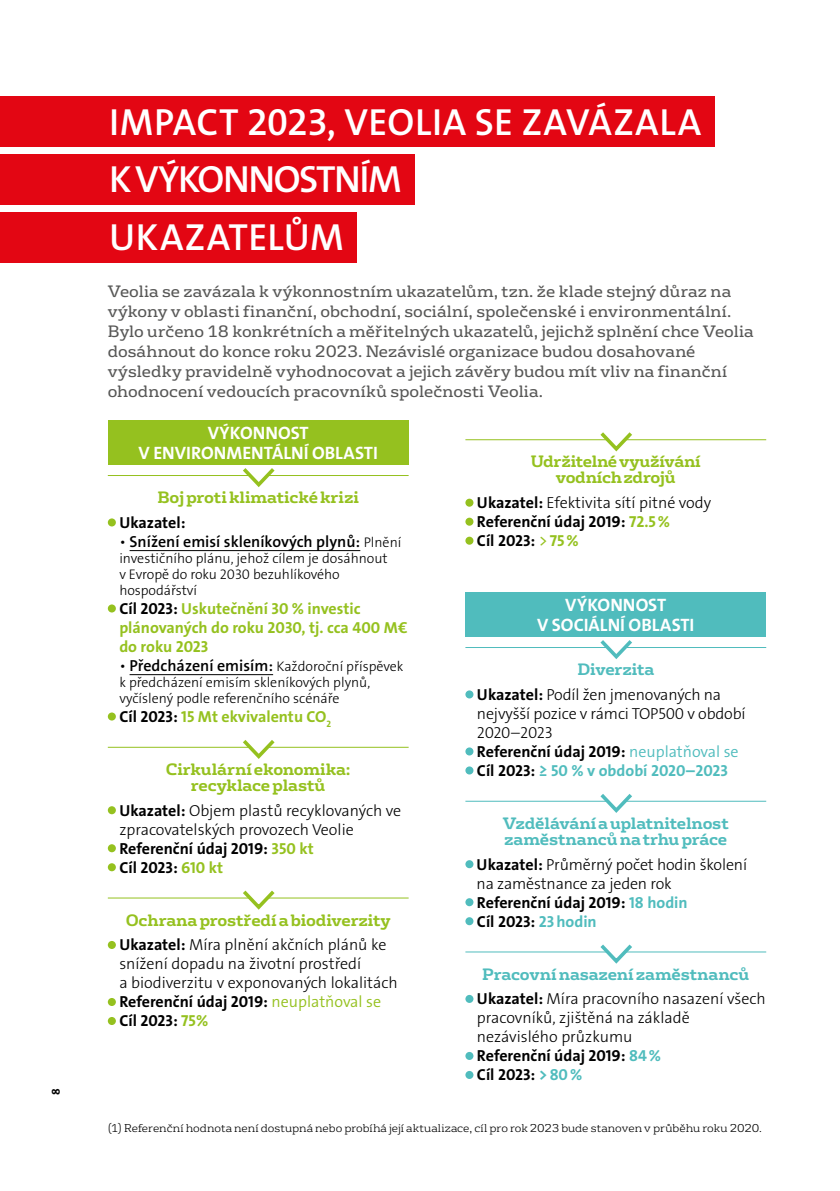
<style>
.page{position:relative;width:840px;height:1191px;background:#fff}
.page>*{position:absolute;margin:0;border:0;box-sizing:border-box;transform-origin:0 0}
.t1{font:38px/57.8px "The Sans Veolia W6 Se Bld";letter-spacing:.005em;color:#fff}
.t2{font:18px/20px "The Sans Veolia W7 Bld";color:#fff;text-align:center}
.t3{font:16px/19px "The Sans Veolia W3 Lig";color:#000}
.t4{font:16px/20px "FS Rufus";letter-spacing:.005em;color:#575756}
.t5{font:16px/19px "The Sans Veolia W7 Bld";color:#000}
.t6{font:700 16px/16px "FS Rufus";letter-spacing:-.015em;color:#95c11f;text-align:center}
.t7{font:16px/19px "The Sans Veolia W7 Bld";color:#95c11f}
.t8{font:700 16px/16px "FS Rufus";letter-spacing:-.01em;color:#50bcbd}
.t9{font:16px "The Sans Veolia W6 Se Bld";color:#000}
.t10{font:14px/16px "The Sans Veolia W3 Lig";color:#000}
.t11{font:12px "The Sans Veolia W7 Bld";color:#000}
.t12{font:300 11px "FS Rufus";letter-spacing:-.005em;color:#000}
.s1{font-family:"The Sans Veolia W3 Lig"}
.s2{font-family:"The Sans Veolia W3 Lig";font-size:14px}
.s3{color:#000}
.s4{font-size:16px}
.s5{font-family:"The Sans Veolia W6 Se Bld";font-size:16px}
.s6{font-family:"The Sans Veolia W7 Bld"}
.s7{color:#95c11f}
.s8{font-family:"The Sans Veolia W5 Pla";color:#95c11f}
.s9{font-family:"The Sans Veolia W4 Se Lig";color:#50bcbd}
.s10{color:#50bcbd}
.s11{font-family:"The Sans Veolia W4 Se Lig";color:#95c11f}
</style>
<div class="page">
<hr style="left:129px;top:550px;width:231px;height:1px;background:#000">
<hr style="left:129px;top:674px;width:144px;height:1px;background:#000">
<div style="left:108px;top:420px;width:300px;height:44px;background:#95c11f"></div>
<hr style="left:108px;top:475px;width:300px;height:1px;background:#95c11f">
<svg style="left:239px;top:464px;width:39px;height:23px"></svg>
<div style="left:108px;top:518px;width:8px;height:8px;background:#95c11f;border-radius:50%"></div>
<div style="left:108px;top:604px;width:8px;height:8px;background:#95c11f;border-radius:50%"></div>
<div style="left:108px;top:712px;width:8px;height:8px;background:#95c11f;border-radius:50%"></div>
<hr style="left:108px;top:747px;width:300px;height:1px;background:#95c11f">
<svg style="left:239px;top:740px;width:39px;height:19px"></svg>
<div style="left:108px;top:806px;width:8px;height:8px;background:#95c11f;border-radius:50%"></div>
<div style="left:108px;top:844px;width:8px;height:8px;background:#95c11f;border-radius:50%"></div>
<div style="left:108px;top:863px;width:8px;height:8px;background:#95c11f;border-radius:50%"></div>
<hr style="left:108px;top:897px;width:300px;height:1px;background:#95c11f">
<svg style="left:239px;top:890px;width:39px;height:20px"></svg>
<div style="left:108px;top:941px;width:8px;height:8px;background:#95c11f;border-radius:50%"></div>
<div style="left:108px;top:998px;width:8px;height:8px;background:#95c11f;border-radius:50%"></div>
<div style="left:108px;top:1017px;width:8px;height:8px;background:#95c11f;border-radius:50%"></div>
<hr style="left:465px;top:439px;width:300px;height:1px;background:#95c11f">
<svg style="left:596px;top:432px;width:39px;height:20px"></svg>
<div style="left:465px;top:498px;width:8px;height:9px;background:#95c11f;border-radius:50%"></div>
<div style="left:465px;top:517px;width:8px;height:9px;background:#95c11f;border-radius:50%"></div>
<div style="left:465px;top:536px;width:8px;height:9px;background:#95c11f;border-radius:50%"></div>
<div style="left:465px;top:591px;width:300px;height:45px;background:#50bcbd"></div>
<hr style="left:465px;top:647px;width:300px;height:1px;background:#50bcbd">
<svg style="left:596px;top:636px;width:39px;height:23px"></svg>
<div style="left:465px;top:690px;width:8px;height:8px;background:#50bcbd;border-radius:50%"></div>
<div style="left:465px;top:747px;width:8px;height:8px;background:#50bcbd;border-radius:50%"></div>
<div style="left:465px;top:766px;width:8px;height:8px;background:#50bcbd;border-radius:50%"></div>
<hr style="left:465px;top:800px;width:300px;height:1px;background:#50bcbd">
<svg style="left:596px;top:794px;width:39px;height:19px"></svg>
<div style="left:465px;top:860px;width:8px;height:8px;background:#50bcbd;border-radius:50%"></div>
<div style="left:465px;top:898px;width:8px;height:8px;background:#50bcbd;border-radius:50%"></div>
<div style="left:465px;top:917px;width:8px;height:8px;background:#50bcbd;border-radius:50%"></div>
<hr style="left:465px;top:951px;width:300px;height:1px;background:#50bcbd">
<svg style="left:596px;top:944px;width:39px;height:20px"></svg>
<div style="left:465px;top:995px;width:8px;height:8px;background:#50bcbd;border-radius:50%"></div>
<div style="left:465px;top:1052px;width:8px;height:8px;background:#50bcbd;border-radius:50%"></div>
<div style="left:465px;top:1071px;width:8px;height:8px;background:#50bcbd;border-radius:50%"></div>
<div style="left:0;top:96px;width:713px;height:51px;background:#e30613"></div>
<div style="left:0;top:154px;width:414px;height:51px;background:#e30613"></div>
<div style="left:0;top:212px;width:356px;height:51px;background:#e30613"></div>
<p class="t11" style="left:48px;top:1094px;width:8px;rotate:-90deg">8</p>
<h1 class="t1" style="left:109px;top:93px;width:593px">IMPACT 2023, VEOLIA SE ZAVÁZALA<br>K VÝKONNOSTNÍM<br>UKAZATELŮM</h1>
<p class="t4" style="left:108px;top:281px;width:647px">Veolia se zavázala k výkonnostním ukazatelům, tzn. že klade stejný důraz na výkony v oblasti finanční, obchodní, sociální, společenské i environmentální.<br>Bylo určeno 18 konkrétních a měřitelných ukazatelů, jejichž splnění chce Veolia dosáhnout do konce roku 2023. Nezávislé organizace budou dosahované výsledky pravidelně vyhodnocovat a jejich závěry budou mít vliv na finanční ohodnocení vedoucích pracovníků společnosti Veolia.</p>
<p class="t2" style="left:138px;top:423px;width:241px">VÝKONNOST<br>V ENVIRONMENTÁLNÍ OBLASTI</p>
<p class="t6" style="left:157px;top:488px;width:203px">Boj proti klimatické krizi</p>
<p class="t5" style="left:119px;top:513px;width:68px">Ukazatel:</p>
<p class="t9" style="left:119px;top:531px;width:283px"><span class="s1">•</span> Snížení emisí skleníkových plynů: <span class="s2">Plnění</span></p>
<p class="t10" style="left:119px;top:550px;width:270px">investičního plánu, jehož cílem je dosáhnout v Evropě do roku 2030 bezuhlíkového hospodářství</p>
<p class="t7" style="left:119px;top:599px;width:289px"><span class="s3">Cíl 2023:</span> Uskutečnění 30 % investic plánovaných do roku 2030, tj. cca 400 M€ do roku 2023</p>
<p class="t10" style="left:119px;top:658px;width:285px"><span class="s4">•</span> <span class="s5">Předcházení emisím:</span> Každoroční příspěvek k předcházení emisím skleníkových plynů, vyčíslený podle referenčního scénáře</p>
<p class="t7" style="left:119px;top:707px;width:213px"><span class="s3">Cíl 2023:</span> 15 Mt ekvivalentu CO<sub>2</sub></p>
<p class="t6" style="left:166px;top:760px;width:186px">Cirkulární ekonomika: recyklace plastů</p>
<p class="t3" style="left:119px;top:801px;width:283px"><span class="s6">Ukazatel:</span> Objem plastů recyklovaných ve zpracovatelských provozech Veolie</p>
<p class="t5" style="left:119px;top:839px;width:196px">Referenční údaj 2019: <span class="s7">350 kt<br></span>Cíl 2023: <span class="s7">610 kt</span></p>
<p class="t6" style="left:530px;top:452px;width:172px">Udržitelné využívání vodních zdrojů</p>
<p class="t3" style="left:476px;top:493px;width:235px"><span class="s6">Ukazatel:</span> Efektivita sítí pitné vody</p>
<p class="t5" style="left:476px;top:512px;width:194px">Referenční údaj 2019: <span class="s7">72.5%<br></span>Cíl 2023: <span class="s8">&gt;</span><span class="s7">75%</span></p>
<p class="t2" style="left:537px;top:594px;width:159px">VÝKONNOST<br>V SOCIÁLNÍ OBLASTI</p>
<p class="t8" style="left:577px;top:660px;width:78px">Diverzita</p>
<p class="t3" style="left:476px;top:685px;width:270px"><span class="s6">Ukazatel:</span> Podíl žen jmenovaných na nejvyšší pozice v rámci TOP500 v období<br>2020–2023</p>
<p class="t5" style="left:476px;top:742px;width:263px">Referenční údaj 2019: <span class="s9">neuplatňoval se<br></span>Cíl 2023: <span class="s10">≥ 50 % v období 2020–2023</span></p>
<p class="t8" style="left:502px;top:814px;width:227px">Vzdělávání a uplatnitelnost zaměstnanců na trhu práce</p>
<p class="t3" style="left:476px;top:854px;width:272px"><span class="s6">Ukazatel:</span> Průměrný počet hodin školení na zaměstnance za jeden rok</p>
<p class="t5" style="left:476px;top:892px;width:212px">Referenční údaj 2019: <span class="s10">18 hodin<br></span>Cíl 2023: <span class="s10">23hodin</span></p>
<p class="t6" style="left:126px;top:910px;width:266px">Ochrana prostředí a biodiverzity</p>
<p class="t3" style="left:119px;top:935px;width:280px"><span class="s6">Ukazatel:</span> Míra plnění akčních plánů ke snížení dopadu na životní prostředí<br>a biodiverzitu v exponovaných lokalitách</p>
<p class="t5" style="left:119px;top:992px;width:263px">Referenční údaj 2019: <span class="s11">neuplatňoval se<br></span>Cíl 2023: <span class="s7">75%</span></p>
<p class="t8" style="left:482px;top:964px;width:269px">Pracovní nasazení zaměstnanců</p>
<p class="t3" style="left:476px;top:989px;width:290px"><span class="s6">Ukazatel:</span> Míra pracovního nasazení všech pracovníků, zjištěná na základě nezávislého průzkumu</p>
<p class="t5" style="left:476px;top:1046px;width:185px">Referenční údaj 2019: <span class="s10">84%<br></span>Cíl 2023: <span class="s10">&gt;80%</span></p>
<p class="t12" style="left:108px;top:1119px;width:655px">(1) Referenční hodnota není dostupná nebo probíhá její aktualizace, cíl pro rok 2023 bude stanoven v průběhu roku 2020.</p>
</div>
